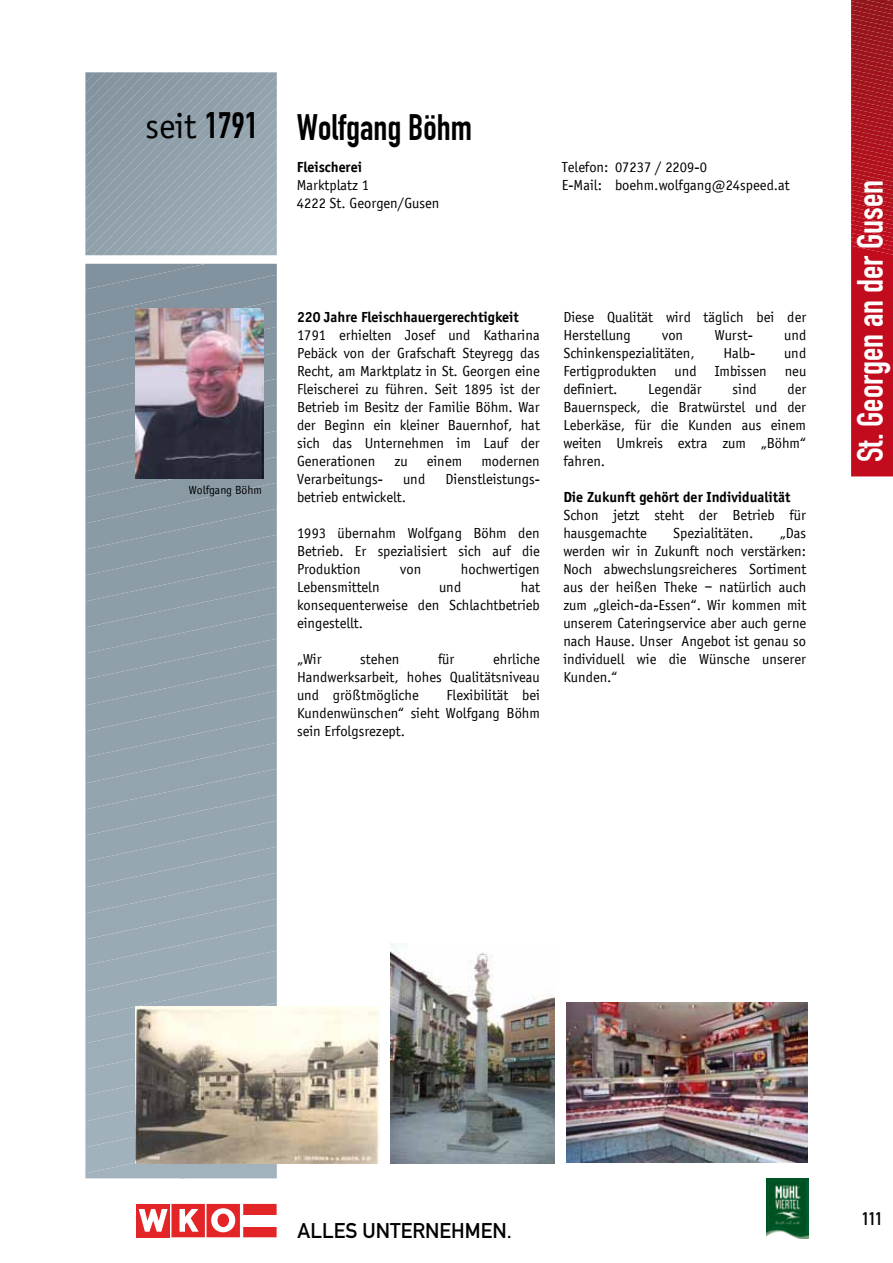
<style>
.page{position:relative;width:893px;height:1263px;background:#fff}
.page>*{position:absolute;margin:0;border:0;box-sizing:border-box;transform-origin:0 0}
.t1{font:36px "DIN Engschrift";color:#fff}
.t2{font:36px "DIN Engschrift";color:#000}
.t3{font:21px "DIN Mittelschrift";color:#000}
.t4{font:18px "DIN Engschrift";color:#000}
.t5{font:15px/18px "Officina San Boo";color:#000;text-align:justify}
.t6{font:15px "Officina San Bol";color:#000}
.t7{font:12px "Officina San Boo";color:#000}
.s1{font-family:"Officina San Boo"}
.s2{font-family:"Helvetica Neue";font-weight:700;font-stretch:condensed;font-size:15px}
</style>
<div class="page">
<svg style="left:851px;top:0;width:42px;height:476px;background:#b71422"></svg>
<svg style="left:136px;top:1204px;width:141px;height:34px"></svg>
<div style="left:243px;top:1215px;width:34px;height:11px;background:#fff"></div>
<svg style="left:85px;top:72px;width:192px;height:183px;background:#95a5af"></svg>
<svg style="left:85px;top:264px;width:192px;height:914px;background:#93a3ad"></svg>
<img style="left:766px;top:1178px;width:43px;height:60px">
<img style="left:566px;top:1002px;width:241px;height:161px">
<img style="left:390px;top:944px;width:165px;height:219px">
<img style="left:136px;top:308px;width:127px;height:170px">
<img style="left:136px;top:1006px;width:244px;height:157px">
<h1 class="t2" style="left:145px;top:106px;width:328px"><span class="s1">seit</span> 1791 Wolfgang Böhm</h1>
<p class="t6" style="left:297px;top:158px;width:67px">Fleischerei</p>
<p class="t5" style="left:297px;top:176px;width:144px">Marktplatz 1<br>4222 St. Georgen/Gusen</p>
<p class="t5" style="left:562px;top:158px;width:229px">Telefon: 07237 / 2209-0<br>E-Mail: boehm.wolfgang@24speed.at</p>
<p class="t7" style="left:189px;top:483px;width:75px">Wolfgang Böhm</p>
<p class="t6" style="left:297px;top:308px;width:223px">220 Jahre Fleischhauergerechtigkeit</p>
<p class="t5" style="left:297px;top:326px;width:244px">1791 erhielten Josef und Katharina Pebäck von der Grafschaft Steyregg das Recht, am Marktplatz in St. Georgen eine Fleischerei zu führen. Seit 1895 ist der Betrieb im Besitz der Familie Böhm. War der Beginn ein kleiner Bauernhof, hat sich das Unternehmen im Lauf der Generationen</p>
<p class="t5" style="left:394px;top:452px;width:15px">zu</p>
<p class="t5" style="left:427px;top:452px;width:37px">einem</p>
<p class="t5" style="left:481px;top:452px;width:60px">modernen</p>
<p class="t5" style="left:297px;top:470px;width:87px">Verarbeitungs-</p>
<p class="t5" style="left:403px;top:470px;width:24px">und</p>
<p class="t5" style="left:446px;top:470px;width:96px">Dienstleistungs-</p>
<p class="t5" style="left:297px;top:488px;width:110px">betrieb entwickelt.</p>
<p class="t5" style="left:297px;top:524px;width:244px">1993 übernahm Wolfgang Böhm den Betrieb. Er spezialisiert sich auf die Produktion</p>
<p class="t5" style="left:400px;top:561px;width:23px">von</p>
<p class="t5" style="left:461px;top:561px;width:80px">hochwertigen</p>
<p class="t5" style="left:297px;top:579px;width:244px;text-indent:224px">hat konsequenterweise den Schlachtbetrieb eingestellt.</p>
<p class="t5" style="left:297px;top:651px;width:26px">„Wir</p>
<p class="t5" style="left:360px;top:651px;width:41px">stehen</p>
<p class="t5" style="left:438px;top:651px;width:18px">für</p>
<p class="t5" style="left:297px;top:579px;width:84px">Lebensmitteln</p>
<p class="t5" style="left:439px;top:579px;width:24px">und</p>
<p class="t5" style="left:297px;top:651px;width:244px;text-indent:196px">ehrliche Handwerksarbeit, hohes Qualitätsniveau und größtmögliche</p>
<p class="t5" style="left:297px;top:687px;width:244px;text-indent:149px">Flexibilität bei Kundenwünschen“ sieht Wolfgang Böhm sein Erfolgsrezept.</p>
<p class="t5" style="left:563px;top:308px;width:244px">Diese Qualität wird täglich bei der<br>Herstellung</p>
<p class="t5" style="left:662px;top:326px;width:22px">von</p>
<p class="t5" style="left:715px;top:326px;width:39px">Wurst-</p>
<p class="t5" style="left:784px;top:326px;width:24px">und</p>
<p class="t5" style="left:563px;top:344px;width:133px">Schinkenspezialitäten,</p>
<p class="t5" style="left:723px;top:344px;width:33px">Halb-</p>
<p class="t5" style="left:563px;top:344px;width:244px;text-indent:221px">und Fertigprodukten und Imbissen neu definiert.</p>
<p class="t5" style="left:563px;top:380px;width:244px;text-indent:224px">der Bauernspeck, die Bratwürstel und der Leberkäse, für die Kunden aus einem weiten Umkreis extra zum „Böhm“ fahren.</p>
<p class="t6" style="left:563px;top:488px;width:229px">Die Zukunft gehört der Individualität</p>
<p class="t5" style="left:563px;top:506px;width:244px">Schon jetzt steht der Betrieb für hausgemachte</p>
<p class="t5" style="left:648px;top:380px;width:55px">Legendär</p>
<p class="t5" style="left:732px;top:380px;width:26px">sind</p>
<p class="t5" style="left:673px;top:524px;width:82px">Spezialitäten.</p>
<p class="t5" style="left:563px;top:524px;width:244px;text-indent:216px">„Das werden wir in Zukunft noch verstärken:<br>Noch abwechslungsreicheres Sortiment aus der heißen Theke – natürlich auch zum „gleich-da-Essen“. Wir kommen mit unserem Cateringservice aber auch gerne nach Hause. Unser Angebot ist genau so individuell wie die Wünsche unserer Kunden.“</p>
<h1 class="t1" style="left:849px;top:462px;width:284px;rotate:-90deg">St. Georgen an der Gusen</h1>
<h2 class="t3" style="left:298px;top:1218px;width:216px">ALLES UNTERNEHMEN.</h2>
<p class="t4" style="left:862px;top:1208px;width:22px">111<span class="s2">10</span></p>
</div>
